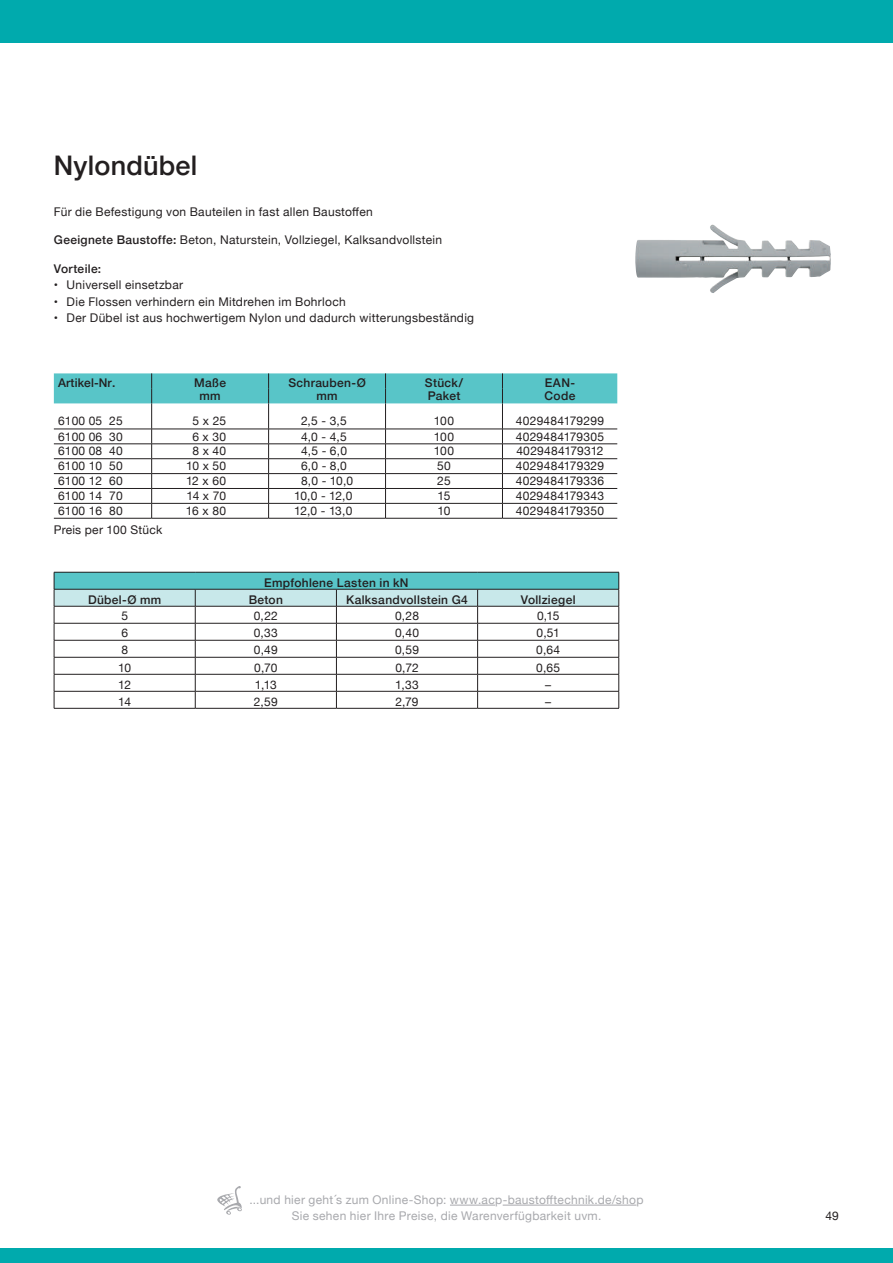
<style>
.page{position:relative;width:893px;height:1263px;background:#fff}
.page>*{position:absolute;margin:0;border:0;box-sizing:border-box;transform-origin:0 0}
.t1{font:500 27px "Helvetica Neue";letter-spacing:.01em;color:#231f20}
.t2{font:12px "Helvetica Neue";letter-spacing:.025em;color:#231f20}
.t3{font:500 12px "Helvetica Neue";letter-spacing:.025em;color:#231f20}
.t4{font:12px/16.5px "Helvetica Neue";letter-spacing:.025em;color:#a8a9ad;text-align:center}
.s1{font-weight:500}
</style>
<div class="page">
<div style="left:0;top:0;width:893px;height:43px;background:#00aaad"></div>
<div style="left:0;top:1248px;width:893px;height:15px;background:#00aaad"></div>
<hr style="left:450px;top:1205px;width:45px;height:1px;background:#a8a9ad">
<hr style="left:503px;top:1205px;width:133px;height:1px;background:#a8a9ad">
<svg style="left:217px;top:1186px;width:25px;height:29px"></svg>
<img style="left:635px;top:224px;width:196px;height:69px">
<svg style="left:54px;top:373px;width:563px;height:145px"></svg>
<hr style="left:54px;top:518px;width:98px;height:1px;background:#231f20">
<hr style="left:152px;top:518px;width:117px;height:1px;background:#231f20">
<hr style="left:269px;top:518px;width:117px;height:1px;background:#231f20">
<hr style="left:386px;top:518px;width:116px;height:1px;background:#231f20">
<hr style="left:502px;top:518px;width:115px;height:1px;background:#231f20">
<hr style="left:54px;top:708px;width:141px;height:1px;background:#231f20">
<hr style="left:195px;top:708px;width:141px;height:1px;background:#231f20">
<hr style="left:336px;top:708px;width:142px;height:1px;background:#231f20">
<hr style="left:478px;top:708px;width:141px;height:1px;background:#231f20">
<svg style="left:54px;top:572px;width:565px;height:136px"></svg>
<h1 class="t1" style="left:54px;top:144px;width:145px">Nylondübel</h1>
<p class="t2" style="left:54px;top:203px;width:320px">Für die Befestigung von Bauteilen in fast allen Baustoffen</p>
<p class="t2" style="left:54px;top:231px;width:390px"><span class="s1">Geeignete Baustoffe:</span> Beton, Naturstein, Vollziegel, Kalksandvollstein</p>
<p class="t3" style="left:54px;top:259px;width:49px">Vorteile:</p>
<p class="t2" style="left:54px;top:276px;width:131px">• Universell einsetzbar</p>
<p class="t2" style="left:54px;top:293px;width:293px">• Die Flossen verhindern ein Mitdrehen im Bohrloch</p>
<p class="t2" style="left:54px;top:309px;width:422px">• Der Dübel ist aus hochwertigem Nylon und dadurch witterungsbeständig</p>
<p class="t3" style="left:58px;top:373px;width:59px">Artikel-Nr.</p>
<p class="t3" style="left:194px;top:373px;width:33px">Maße</p>
<p class="t3" style="left:288px;top:373px;width:79px">Schrauben-Ø</p>
<p class="t3" style="left:425px;top:373px;width:40px">Stück/</p>
<p class="t3" style="left:545px;top:373px;width:32px">EAN-</p>
<p class="t3" style="left:200px;top:386px;width:23px">mm</p>
<p class="t3" style="left:316px;top:386px;width:23px">mm</p>
<p class="t3" style="left:428px;top:386px;width:34px">Paket</p>
<p class="t3" style="left:545px;top:386px;width:32px">Code</p>
<p class="t2" style="left:58px;top:412px;width:66px">6100 05 25</p>
<p class="t2" style="left:193px;top:412px;width:35px">5 x 25</p>
<p class="t2" style="left:301px;top:412px;width:47px">2,5 - 3,5</p>
<p class="t2" style="left:434px;top:412px;width:22px">100</p>
<p class="t2" style="left:516px;top:412px;width:90px">4029484179299</p>
<p class="t2" style="left:58px;top:428px;width:66px">6100 06 30</p>
<p class="t2" style="left:192px;top:428px;width:35px">6 x 30</p>
<p class="t2" style="left:301px;top:428px;width:47px">4,0 - 4,5</p>
<p class="t2" style="left:434px;top:428px;width:22px">100</p>
<p class="t2" style="left:516px;top:428px;width:90px">4029484179305</p>
<p class="t2" style="left:58px;top:443px;width:66px">6100 08 40</p>
<p class="t2" style="left:192px;top:443px;width:35px">8 x 40</p>
<p class="t2" style="left:301px;top:443px;width:47px">4,5 - 6,0</p>
<p class="t2" style="left:434px;top:443px;width:22px">100</p>
<p class="t2" style="left:516px;top:443px;width:89px">4029484179312</p>
<p class="t2" style="left:58px;top:457px;width:66px">6100 10 50</p>
<p class="t2" style="left:186px;top:457px;width:42px">10 x 50</p>
<p class="t2" style="left:301px;top:457px;width:47px">6,0 - 8,0</p>
<p class="t2" style="left:437px;top:457px;width:15px">50</p>
<p class="t2" style="left:516px;top:457px;width:90px">4029484179329</p>
<p class="t2" style="left:58px;top:472px;width:66px">6100 12 60</p>
<p class="t2" style="left:186px;top:472px;width:42px">12 x 60</p>
<p class="t2" style="left:301px;top:472px;width:54px">8,0 - 10,0</p>
<p class="t2" style="left:437px;top:472px;width:15px">25</p>
<p class="t2" style="left:516px;top:472px;width:90px">4029484179336</p>
<p class="t2" style="left:58px;top:487px;width:66px">6100 14 70</p>
<p class="t2" style="left:187px;top:487px;width:41px">14 x 70</p>
<p class="t2" style="left:294px;top:487px;width:60px">10,0 - 12,0</p>
<p class="t2" style="left:437px;top:487px;width:14px">15</p>
<p class="t2" style="left:516px;top:487px;width:90px">4029484179343</p>
<p class="t2" style="left:58px;top:502px;width:66px">6100 16 80</p>
<p class="t2" style="left:186px;top:502px;width:42px">16 x 80</p>
<p class="t2" style="left:294px;top:502px;width:60px">12,0 - 13,0</p>
<p class="t2" style="left:437px;top:502px;width:15px">10</p>
<p class="t2" style="left:516px;top:502px;width:90px">4029484179350</p>
<p class="t2" style="left:54px;top:521px;width:110px">Preis per 100 Stück</p>
<p class="t3" style="left:264px;top:573px;width:146px">Empfohlene Lasten in kN</p>
<p class="t3" style="left:88px;top:590px;width:75px">Dübel-Ø mm</p>
<p class="t3" style="left:249px;top:590px;width:36px">Beton</p>
<p class="t3" style="left:346px;top:590px;width:123px">Kalksandvollstein G4</p>
<p class="t3" style="left:521px;top:590px;width:56px">Vollziegel</p>
<p class="t2" style="left:121px;top:607px;width:8px">5</p>
<p class="t2" style="left:254px;top:607px;width:26px">0,22</p>
<p class="t2" style="left:395px;top:607px;width:26px">0,28</p>
<p class="t2" style="left:537px;top:607px;width:24px">0,15</p>
<p class="t2" style="left:121px;top:624px;width:8px">6</p>
<p class="t2" style="left:254px;top:624px;width:26px">0,33</p>
<p class="t2" style="left:395px;top:624px;width:25px">0,40</p>
<p class="t2" style="left:536px;top:624px;width:25px">0,51</p>
<p class="t2" style="left:121px;top:641px;width:8px">8</p>
<p class="t2" style="left:254px;top:641px;width:25px">0,49</p>
<p class="t2" style="left:395px;top:641px;width:25px">0,59</p>
<p class="t2" style="left:536px;top:641px;width:26px">0,64</p>
<p class="t2" style="left:118px;top:658px;width:15px">10</p>
<p class="t2" style="left:254px;top:658px;width:25px">0,70</p>
<p class="t2" style="left:395px;top:658px;width:25px">0,72</p>
<p class="t2" style="left:536px;top:658px;width:25px">0,65</p>
<p class="t2" style="left:118px;top:675px;width:14px">12</p>
<p class="t2" style="left:255px;top:675px;width:23px">1,13</p>
<p class="t2" style="left:395px;top:675px;width:25px">1,33</p>
<p class="t2" style="left:545px;top:675px;width:7px">–</p>
<p class="t2" style="left:118px;top:693px;width:14px">14</p>
<p class="t2" style="left:254px;top:693px;width:25px">2,59</p>
<p class="t2" style="left:395px;top:693px;width:25px">2,79</p>
<p class="t2" style="left:545px;top:693px;width:7px">–</p>
<p class="t4" style="left:250px;top:1192px;width:395px">...und hier geht´s zum Online-Shop: www.acp-baustofftechnik.de/shop<br>Sie sehen hier Ihre Preise, die Warenverfügbarkeit uvm.</p>
<p class="t2" style="left:826px;top:1207px;width:15px">49</p>
</div>
